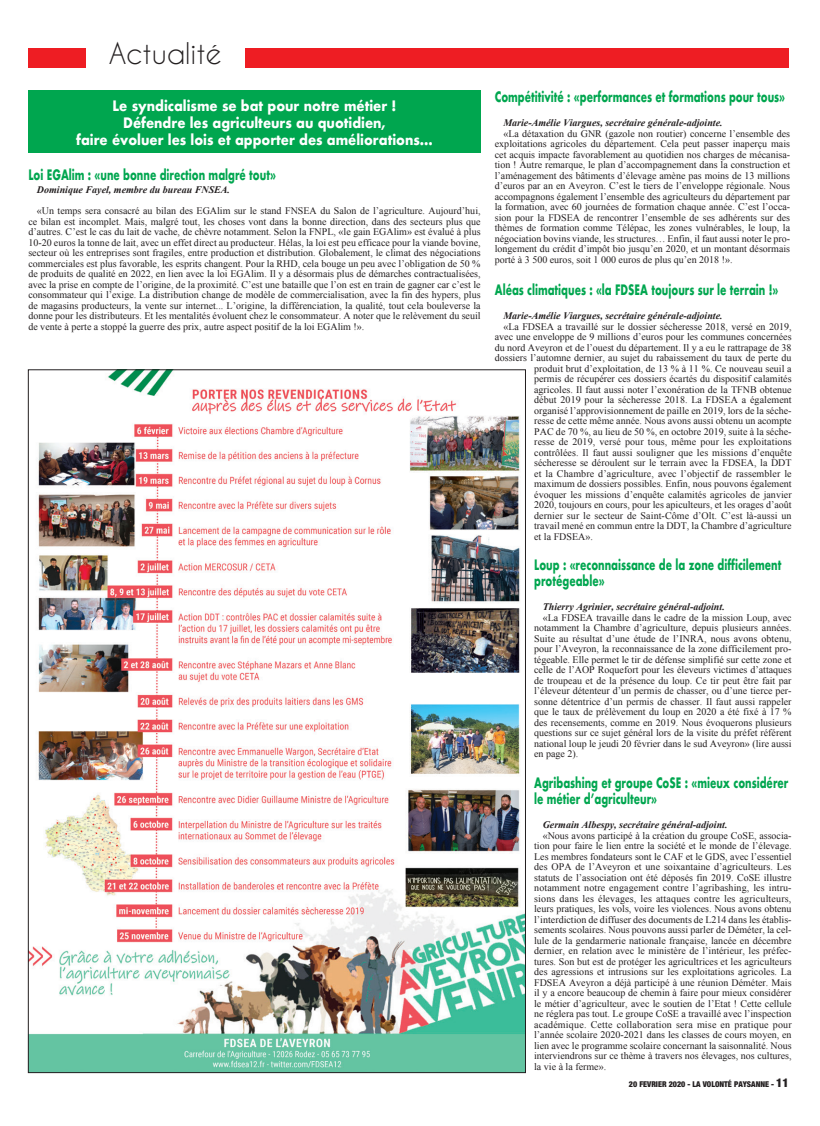
<style>
.page{position:relative;width:820px;height:1126px;background:#fff}
.page>*{position:absolute;margin:0;border:0;box-sizing:border-box;transform-origin:0 0}
.t1{font:28px "Caviar Dreams";color:#231f20}
.t2{font:700 14px/16px "Futura";color:#00a64f;scale:.7 1}
.t3{font:700 14px/16.8px "Futura";color:#fff;text-align:center;scale:.9 1}
.t4{font:10px/10.5px "Times New Roman";color:#231f20;text-align:justify}
.t5{font:italic 700 10px "Times New Roman";color:#231f20}
.t6{font:900 condensed 8px "Helvetica Neue";color:#231f20}
.s1{font-size:12px}
</style>
<div class="page">
<div style="left:28px;top:48px;width:760px;height:20px;background:#ee1d23"></div>
<div style="left:86px;top:34px;width:158px;height:37px;background:#fff"></div>
<img style="left:30px;top:371px;width:493px;height:699px">
<div style="left:28px;top:91px;width:452px;height:62px;background:#00a64f"></div>
<h1 class="t1" style="left:109px;top:36px;width:114px">Actualité</h1>
<h2 class="t3" style="left:76px;top:97px;width:397px">Le syndicalisme se bat pour notre métier !<br>Défendre les agriculteurs au quotidien,<br>faire évoluer les lois et apporter des améliorations…</h2>
<h2 class="t2" style="left:28px;top:166px;width:355px">Loi EGAlim : «une bonne direction malgré tout»</h2>
<p class="t5" style="left:37px;top:183px;width:195px">Dominique Fayel, membre du bureau FNSEA.</p>
<p class="t4" style="left:28px;top:205px;width:453px;text-indent:8px">«Un temps sera consacré au bilan des EGAlim sur le stand FNSEA du Salon de l’agriculture. Aujourd’hui, ce bilan est incomplet. Mais, malgré tout, les choses vont dans la bonne direction, dans des secteurs plus que d’autres. C’est le cas du lait de vache, de chèvre notamment. Selon la FNPL, «le gain EGAlim» est évalué à plus 10-20 euros la tonne de lait, avec un effet direct au producteur. Hélas, la loi est peu efficace pour la viande bovine, secteur où les entreprises sont fragiles, entre production et distribution. Globalement, le climat des négociations commerciales est plus favorable, les esprits changent. Pour la RHD, cela bouge un peu avec l’obligation de 50 % de produits de qualité en 2022, en lien avec la loi EGAlim. Il y a désormais plus de démarches contractualisées, avec la prise en compte de l’origine, de la proximité. C’est une bataille que l’on est en train de gagner car c’est le consommateur qui l’exige. La distribution change de modèle de commercialisation, avec la fin des hypers, plus de magasins producteurs, la vente sur internet... L’origine, la différenciation, la qualité, tout cela bouleverse la donne pour les distributeurs. Et les mentalités évoluent chez le consommateur. A noter que le relèvement du seuil de vente à perte a stoppé la guerre des prix, autre aspect positif de la loi EGAlim !».</p>
<h2 class="t2" style="left:494px;top:89px;width:416px">Compétitivité : «performances et formations pour tous»</h2>
<p class="t5" style="left:503px;top:116px;width:221px">Marie-Amélie Viargues, secrétaire générale-adjointe.</p>
<p class="t4" style="left:494px;top:128px;width:297px;text-indent:8px">«La détaxation du GNR (gazole non routier) concerne l’ensemble des exploitations agricoles du département. Cela peut passer inaperçu mais cet acquis impacte favorablement au quotidien nos charges de mécanisa&shy;tion ! Autre remarque, le plan d’accompagnement dans la construction et l’aménagement des bâtiments d’élevage amène pas moins de 13 millions d’euros par an en Aveyron. C’est le tiers de l’enveloppe régionale. Nous accompagnons également l’ensemble des agriculteurs du département par la formation, avec 60 journées de formation chaque année. C’est l’occa&shy;sion pour la FDSEA de rencontrer l’ensemble de ses adhérents sur des thèmes de formation comme Télépac, les zones vulnérables, le loup, la négociation bovins viande, les structures… Enfin, il faut aussi noter le pro&shy;longement du crédit d’impôt bio jusqu’en 2020, et un montant désormais porté à 3 500 euros, soit 1 000 euros de plus qu’en 2018 !».</p>
<h2 class="t2" style="left:494px;top:282px;width:406px">Aléas climatiques : «la FDSEA toujours sur le terrain !»</h2>
<p class="t5" style="left:503px;top:309px;width:221px">Marie-Amélie Viargues, secrétaire générale-adjointe.</p>
<p class="t4" style="left:503px;top:321px;width:289px">«La FDSEA a travaillé sur le dossier sécheresse 2018, versé en 2019,</p>
<p class="t4" style="left:494px;top:331px;width:298px">avec une enveloppe de 9 millions d’euros pour les communes concernées</p>
<p class="t4" style="left:494px;top:342px;width:298px">du nord Aveyron et de l’ouest du département. Il y a eu le rattrapage de 38</p>
<p class="t4" style="left:494px;top:352px;width:298px">dossiers l’automne dernier, au sujet du rabaissement du taux de perte du</p>
<p class="t4" style="left:534px;top:363px;width:259px">produit brut d’exploitation, de 13 % à 11 %. Ce nouveau seuil a</p>
<p class="t4" style="left:534px;top:373px;width:259px">permis de récupérer ces dossiers écartés du dispositif calamités</p>
<p class="t4" style="left:534px;top:384px;width:259px">agricoles. Il faut aussi noter l’exonération de la TFNB obtenue</p>
<p class="t4" style="left:534px;top:394px;width:259px">début 2019 pour la sécheresse 2018. La FDSEA a également</p>
<p class="t4" style="left:534px;top:405px;width:259px">organisé l’approvisionnement de paille en 2019, lors de la séche-</p>
<p class="t4" style="left:534px;top:415px;width:259px">resse de cette même année. Nous avons aussi obtenu un acompte</p>
<p class="t4" style="left:534px;top:426px;width:259px">PAC de 70 %, au lieu de 50 %, en octobre 2019, suite à la séche-</p>
<p class="t4" style="left:534px;top:436px;width:259px">resse de 2019, versé pour tous, même pour les exploitations</p>
<p class="t4" style="left:534px;top:447px;width:259px">contrôlées. Il faut aussi souligner que les missions d’enquête</p>
<p class="t4" style="left:534px;top:457px;width:259px">sécheresse se déroulent sur le terrain avec la FDSEA, la DDT</p>
<p class="t4" style="left:534px;top:468px;width:259px">et la Chambre d’agriculture, avec l’objectif de rassembler le</p>
<p class="t4" style="left:534px;top:478px;width:259px">maximum de dossiers possibles. Enfin, nous pouvons également</p>
<p class="t4" style="left:534px;top:489px;width:259px">évoquer les missions d’enquête calamités agricoles de janvier</p>
<p class="t4" style="left:534px;top:499px;width:259px">2020, toujours en cours, pour les apiculteurs, et les orages d’août</p>
<p class="t4" style="left:534px;top:510px;width:259px">dernier sur le secteur de Saint-Côme d’Olt. C’est là-aussi un</p>
<p class="t4" style="left:534px;top:520px;width:259px">travail mené en commun entre la DDT, la Chambre d’agriculture</p>
<p class="t4" style="left:534px;top:531px;width:60px">et la FDSEA».</p>
<h2 class="t2" style="left:534px;top:557px;width:354px">Loup : «reconnaissance de la zone difficilement protégeable»</h2>
<p class="t5" style="left:542px;top:600px;width:183px">Thierry Agrinier, secrétaire général-adjoint.</p>
<p class="t4" style="left:534px;top:612px;width:259px;text-indent:8px">«La FDSEA travaille dans le cadre de la mission Loup, avec notamment la Chambre d’agriculture, depuis plusieurs années.<br>Suite au résultat d’une étude de l’INRA, nous avons obtenu, pour l’Aveyron, la reconnaissance de la zone difficilement pro&shy;tégeable. Elle permet le tir de défense simplifié sur cette zone et celle de l’AOP Roquefort pour les éleveurs victimes d’attaques de troupeau et de la présence du loup. Ce tir peut être fait par l’éleveur détenteur d’un permis de chasser, ou d’une tierce per&shy;sonne détentrice d’un permis de chasser. Il faut aussi rappeler que le taux de prélèvement du loup en 2020 a été fixé à 17 % des recensements, comme en 2019. Nous évoquerons plusieurs questions sur ce sujet général lors de la visite du préfet référent national loup le jeudi 20 février dans le sud Aveyron» (lire aussi en page 2).</p>
<h2 class="t2" style="left:534px;top:775px;width:364px">Agribashing et groupe CoSE : «mieux considérer le métier d’agriculteur»</h2>
<p class="t5" style="left:542px;top:817px;width:186px">Germain Albespy, secrétaire général-adjoint.</p>
<p class="t4" style="left:534px;top:829px;width:259px;text-indent:8px">«Nous avons participé à la création du groupe CoSE, associa&shy;tion pour faire le lien entre la société et le monde de l’élevage.<br>Les membres fondateurs sont le CAF et le GDS, avec l’essentiel des OPA de l’Aveyron et une soixantaine d’agriculteurs. Les statuts de l’association ont été déposés fin 2019. CoSE illustre notamment notre engagement contre l’agribashing, les intru&shy;sions dans les élevages, les attaques contre les agriculteurs, leurs pratiques, les vols, voire les violences. Nous avons obtenu l’interdiction de diffuser des documents de L214 dans les établis&shy;sements scolaires. Nous pouvons aussi parler de Déméter, la cel&shy;lule de la gendarmerie nationale française, lancée en décembre dernier, en relation avec le ministère de l’intérieur, les préfec&shy;tures. Son but est de protéger les agricultrices et les agriculteurs des agressions et intrusions sur les exploitations agricoles. La FDSEA Aveyron a déjà participé à une réunion Déméter. Mais il y a encore beaucoup de chemin à faire pour mieux considérer le métier d’agriculteur, avec le soutien de l’Etat ! Cette cellule ne réglera pas tout. Le groupe CoSE a travaillé avec l’inspection académique. Cette collaboration sera mise en pratique pour l’année scolaire 2020-2021 dans les classes de cours moyen, en lien avec le programme scolaire concernant la saisonnalité. Nous interviendrons sur ce thème à travers nos élevages, nos cultures, la vie à la ferme».</p>
<p class="t6" style="left:628px;top:1079px;width:161px">20 FEVRIER 2020 - LA VOLONTÉ PAYSANNE - <span class="s1">11</span></p>
</div>
